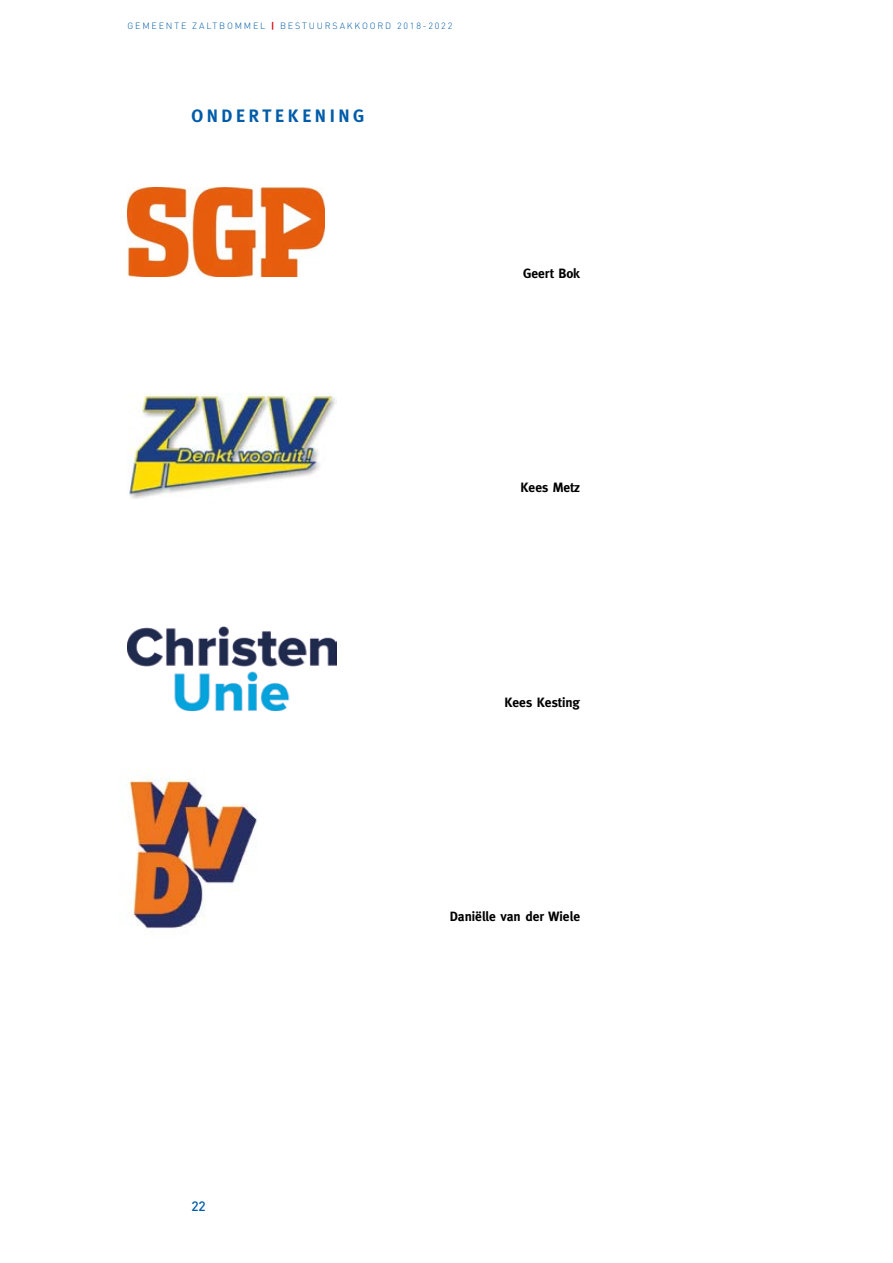
<style>
.page{position:relative;width:893px;height:1263px;background:#fff}
.page>*{position:absolute;margin:0;border:0;box-sizing:border-box;transform-origin:0 0}
.t1{font:700 18px "Meta";letter-spacing:.2em;color:#005ca9}
.t2{font:700 13.5px "Meta";color:#000}
.t3{font:500 13.5px "DIN";color:#005ca9}
.t4{font:300 9px "DIN";letter-spacing:.2em;color:#005ca9}
.s1{font-weight:700;color:#d1050c}
</style>
<div class="page">
<img style="left:128px;top:188px;width:196px;height:88px">
<img style="left:129px;top:394px;width:208px;height:105px">
<img style="left:128px;top:626px;width:209px;height:85px">
<img style="left:128px;top:770px;width:129px;height:162px">
<p class="t4" style="left:128px;top:20px;width:326px">GEMEENTE ZALTBOMMEL <span class="s1">|</span> BESTUURSAKKOORD 2018-2022</p>
<h1 class="t1" style="left:191px;top:105px;width:174px">ONDERTEKENING</h1>
<p class="t2" style="left:523px;top:265px;width:58px">Geert Bok</p>
<p class="t2" style="left:520px;top:480px;width:61px">Kees Metz</p>
<p class="t2" style="left:504px;top:694px;width:77px">Kees Kesting</p>
<p class="t2" style="left:450px;top:909px;width:132px">Daniëlle van der Wiele</p>
<p class="t3" style="left:191px;top:1198px;width:16px">22</p>
</div>
